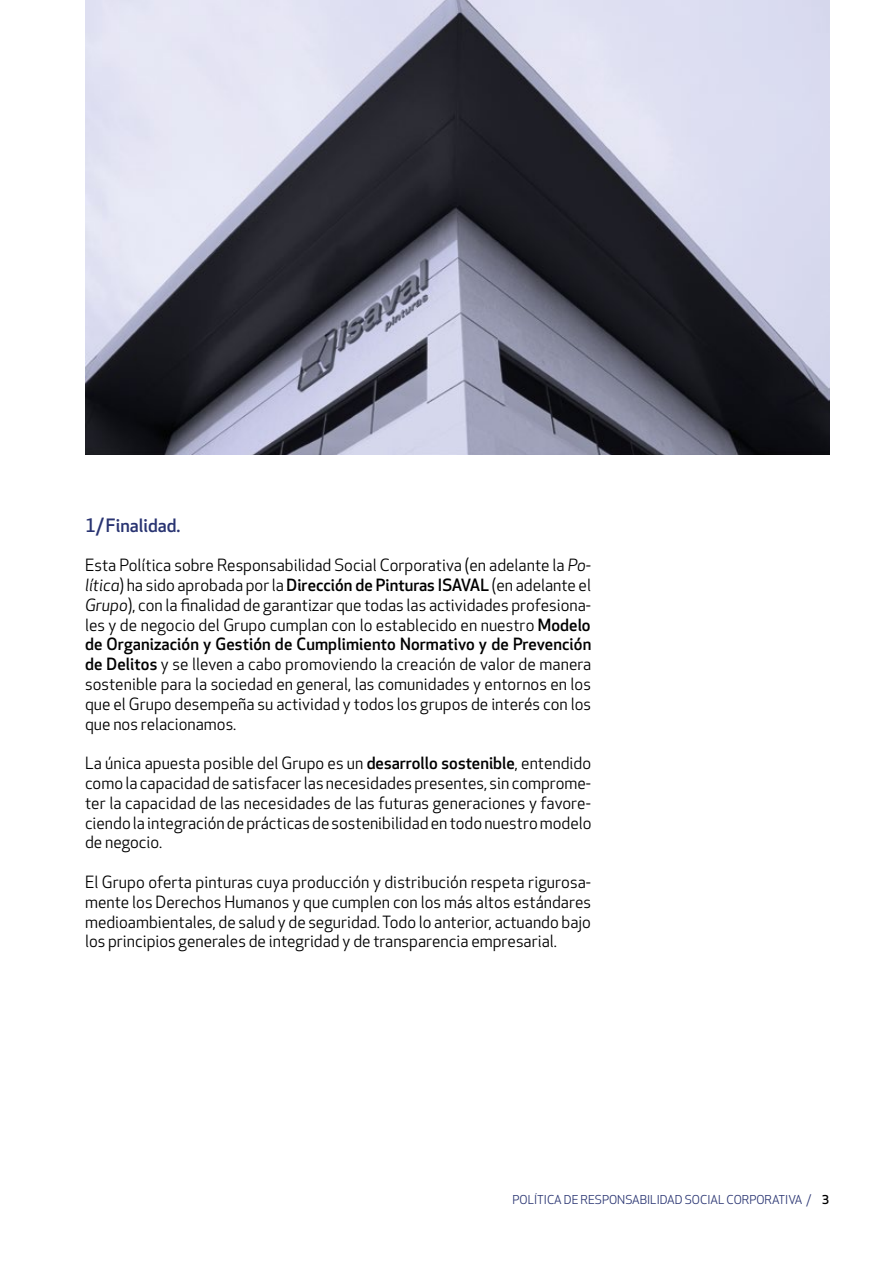
<style>
.page{position:relative;width:893px;height:1263px;background:#fff}
.page>*{position:absolute;margin:0;border:0;box-sizing:border-box;transform-origin:0 0}
.t1{font:500 18px "Apex New";color:#283371}
.t2{font:16.5px/19.8px "Apex New";color:#000;text-align:justify}
.t3{font:12px "Apex New";color:#283371}
.s1{font-style:italic}
.s2{font-weight:500}
.s3{font-weight:500;color:#000}
</style>
<div class="page">
<img style="left:85px;top:0;width:744px;height:454px">
<p class="t1" style="left:85px;top:513px;width:97px">1/ Finalidad.</p>
<p class="t2" style="left:85px;top:555px;width:508px">Esta Política sobre Responsabilidad Social Corporativa (en adelante la <span class="s1">Po&shy;lítica</span>) ha sido aprobada por la <span class="s2">Dirección de Pinturas ISAVAL</span> (en adelante el <span class="s1">Grupo</span>), con la finalidad de garantizar que todas las actividades profesiona&shy;les y de negocio del Grupo cumplan con lo establecido en nuestro <span class="s2">Modelo de Organización y Gestión de Cumplimiento Normativo y de Prevención de Delitos</span> y se lleven a cabo promoviendo la creación de valor de manera sostenible para la sociedad en general, las comunidades y entornos en los que el Grupo desempeña su actividad y todos los grupos de interés con los que nos relacionamos.</p>
<p class="t2" style="left:85px;top:753px;width:508px">La única apuesta posible del Grupo es un <span class="s2">desarrollo sostenible</span>, entendido como la capacidad de satisfacer las necesidades presentes, sin comprome&shy;ter la capacidad de las necesidades de las futuras generaciones y favore&shy;ciendo la integración de prácticas de sostenibilidad en todo nuestro modelo de negocio.</p>
<p class="t2" style="left:85px;top:872px;width:508px">El Grupo oferta pinturas cuya producción y distribución respeta rigurosa&shy;mente los Derechos Humanos y que cumplen con los más altos estándares medioambientales, de salud y de seguridad. Todo lo anterior, actuando bajo los principios generales de integridad y de transparencia empresarial.</p>
<p class="t3" style="left:512px;top:1192px;width:318px">POLÍTICA DE RESPONSABILIDAD SOCIAL CORPORATIVA / <span class="s3">3</span></p>
</div>
